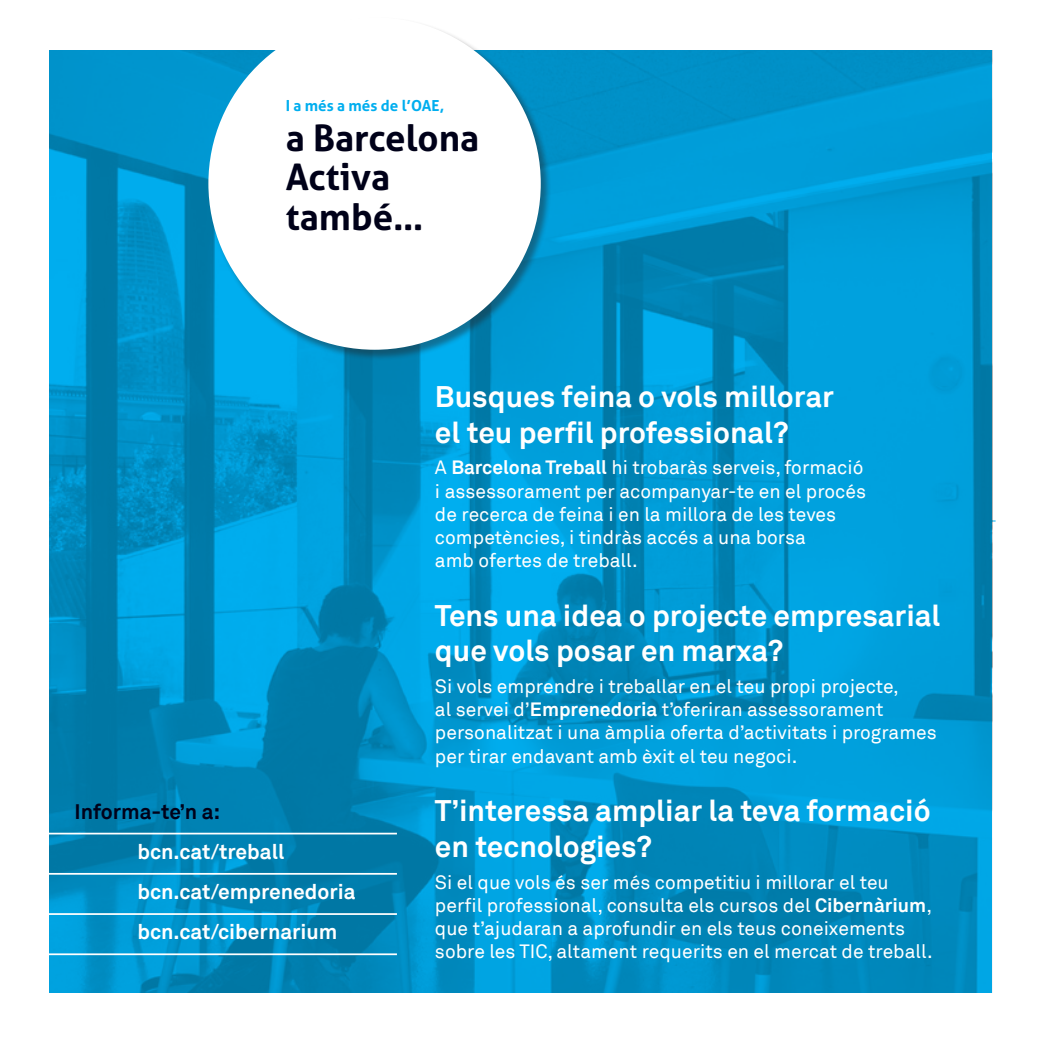
<style>
.page{position:relative;width:1042px;height:1042px;background:#fff}
.page>*{position:absolute;margin:0;border:0;box-sizing:border-box;transform-origin:0 0}
.t1{font:700 36.57px "Aller";color:#000119}
.t2{font:700 29.75px/35.7px "Akkurat";color:#fff}
.t3{font:700 21px "Akkurat";color:#fff}
.t4{font:700 21px "Akkurat";color:#000119}
.t5{font:19.25px/23.1px "Akkurat";color:#fff}
.t6{font:700 15.22px "Aller";color:#00aeef}
.s1{font-weight:700}
</style>
<div class="page">
<hr style="left:517px;top:520px;width:478px;height:1px;background:#00aeef">
<img style="left:50px;top:50px;width:942px;height:942px">
<div style="left:208px;top:17px;width:343px;height:343px;background:#231f20;opacity:.42"></div>
<div style="left:208px;top:17px;width:333px;height:333px;background:#fff;border-radius:50%"></div>
<hr style="left:41px;top:833px;width:356px;height:1px;background:#fff">
<hr style="left:41px;top:873px;width:356px;height:1px;background:#fff">
<hr style="left:41px;top:913px;width:356px;height:2px;background:#fff">
<hr style="left:41px;top:953px;width:356px;height:2px;background:#fff">
<p class="t6" style="left:286px;top:96px;width:160px">I a més a més de l’OAE,</p>
<p class="t1" style="left:286px;top:115px;width:195px">a Barcelona</p>
<p class="t1" style="left:286px;top:155px;width:106px">Activa</p>
<p class="t1" style="left:286px;top:194px;width:139px">també…</p>
<p class="t4" style="left:74px;top:798px;width:147px">Informa-te’n a:</p>
<p class="t3" style="left:137px;top:838px;width:148px">bcn.cat/treball</p>
<p class="t3" style="left:137px;top:878px;width:220px">bcn.cat/emprenedoria</p>
<p class="t3" style="left:137px;top:918px;width:202px">bcn.cat/cibernarium</p>
<p class="t2" style="left:435px;top:379px;width:400px">Busques feina o vols millorar</p>
<p class="t2" style="left:435px;top:414px;width:355px">el teu perfil professional?</p>
<p class="t5" style="left:435px;top:457px;width:432px">A <span class="s1">Barcelona Treball</span> hi trobaràs serveis, formació i assessorament per acompanyar-te en el procés de recerca de feina i en la millora de les teves competències, i tindràs accés a una borsa<br>amb ofertes de treball.</p>
<p class="t2" style="left:435px;top:597px;width:507px">Tens una idea o projecte empresarial que vols posar en marxa?</p>
<p class="t5" style="left:435px;top:675px;width:503px">Si vols emprendre i treballar en el teu propi projecte,<br>al servei d’<span class="s1">Emprenedoria</span> t’oferiran assessorament personalitzat i una àmplia oferta d’activitats i programes per tirar endavant amb èxit el teu negoci.</p>
<p class="t2" style="left:435px;top:793px;width:497px">T’interessa ampliar la teva formació en tecnologies?</p>
<p class="t5" style="left:435px;top:871px;width:499px">Si el que vols és ser més competitiu i millorar el teu perfil professional, consulta els cursos del <span class="s1">Cibernàrium</span>, que t’ajudaran a aprofundir en els teus coneixements sobre les TIC, altament requerits en el mercat de treball.</p>
</div>
